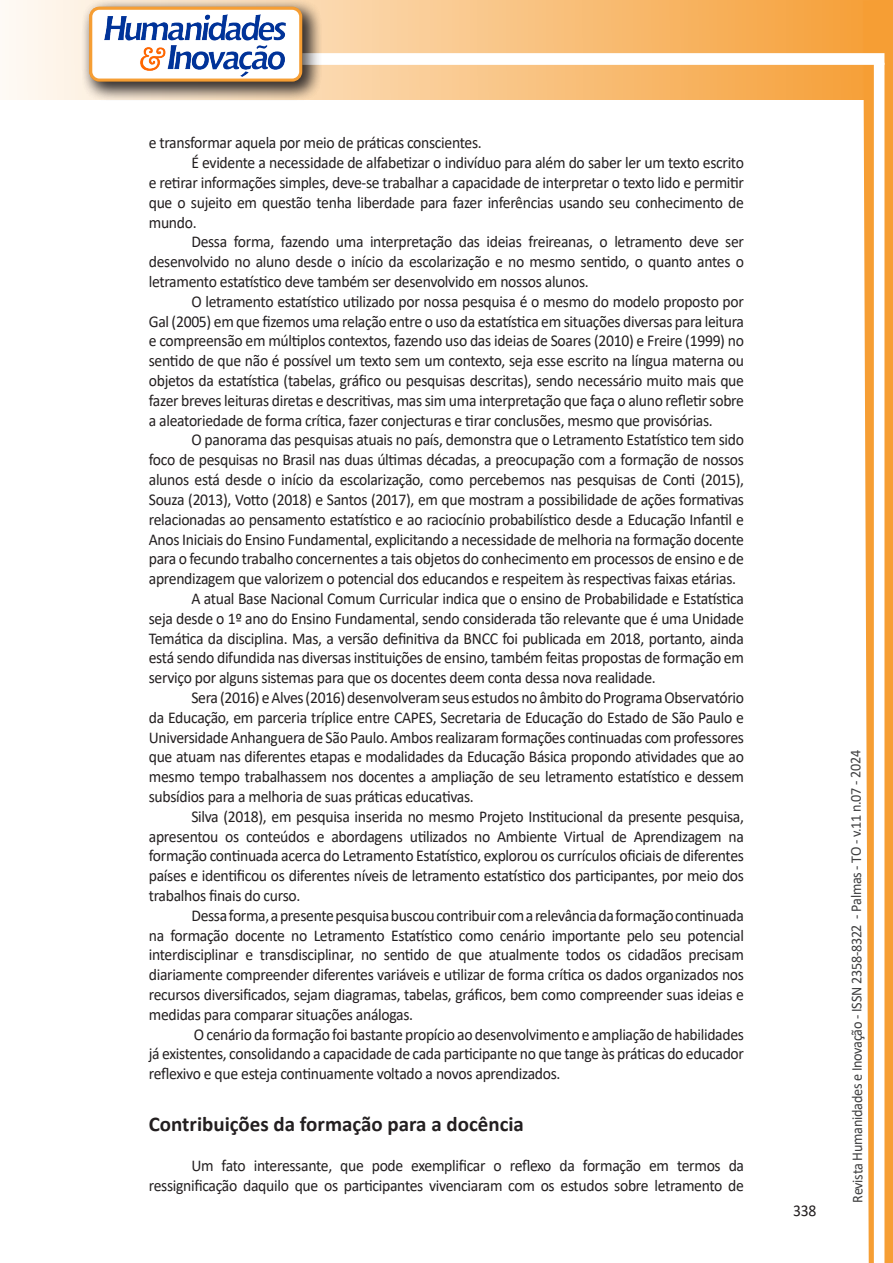
<style>
.page{position:relative;width:893px;height:1263px;background:#fff}
.page>*{position:absolute;margin:0;border:0;box-sizing:border-box;transform-origin:0 0}
.Titulo_2{font:700 21px "Calibri";color:#231f20}
.texto{font:16.5px/19.8px "Calibri";letter-spacing:-.02em;color:#231f20;text-align:justify;scale:.95 1}
.t1{font:15px "Calibri";letter-spacing:-.025em;color:#3e3e3f;scale:.95 1}
</style>
<div class="page">
<svg style="left:5px;top:0;width:858px;height:100px;background:#f9c484"></svg>
<div style="left:302px;top:53px;width:582px;height:12px;background:#fff;border:2px solid #fff"></div>
<svg style="left:863px;top:0;width:30px;height:1263px"></svg>
<div style="left:81px;top:0;width:241px;height:102px;background:#231f20;opacity:.75"></div>
<div style="left:91px;top:8px;width:210px;height:72px;background:#fff;border-radius:9px"></div>
<img style="left:104px;top:14px;width:181px;height:62px">
<div style="left:89px;top:7px;width:213px;height:75px;border:3px solid #f69e34;border-radius:9px"></div>
<p class="texto" style="left:149px;top:133px;width:352px">e transformar aquela por meio de práticas conscientes.</p>
<p class="texto" style="left:149px;top:152px;width:628px;text-indent:43px">É evidente a necessidade de alfabetizar o indivíduo para além do saber ler um texto escrito e retirar informações simples, deve-se trabalhar a capacidade de interpretar o texto lido e permitir que o sujeito em questão tenha liberdade para fazer inferências usando seu conhecimento de mundo.</p>
<p class="texto" style="left:149px;top:232px;width:628px;text-indent:43px">Dessa forma, fazendo uma interpretação das ideias freireanas, o letramento deve ser desenvolvido no aluno desde o início da escolarização e no mesmo sentido, o quanto antes o letramento estatístico deve também ser desenvolvido em nossos alunos.</p>
<p class="texto" style="left:149px;top:291px;width:628px;text-indent:43px">O letramento estatístico utilizado por nossa pesquisa é o mesmo do modelo proposto por Gal (2005) em que fizemos uma relação entre o uso da estatística em situações diversas para leitura e compreensão em múltiplos contextos, fazendo uso das ideias de Soares (2010) e Freire (1999) no sentido de que não é possível um texto sem um contexto, seja esse escrito na língua materna ou objetos da estatística (tabelas, gráfico ou pesquisas descritas), sendo necessário muito mais que fazer breves leituras diretas e descritivas, mas sim uma interpretação que faça o aluno refletir sobre a aleatoriedade de forma crítica, fazer conjecturas e tirar conclusões, mesmo que provisórias.</p>
<p class="texto" style="left:149px;top:430px;width:628px;text-indent:43px">O panorama das pesquisas atuais no país, demonstra que o Letramento Estatístico tem sido foco de pesquisas no Brasil nas duas últimas décadas, a preocupação com a formação de nossos alunos está desde o início da escolarização, como percebemos nas pesquisas de Conti (2015), Souza (2013), Votto (2018) e Santos (2017), em que mostram a possibilidade de ações formativas relacionadas ao pensamento estatístico e ao raciocínio probabilístico desde a Educação Infantil e Anos Iniciais do Ensino Fundamental, explicitando a necessidade de melhoria na formação docente para o fecundo trabalho concernentes a tais objetos do conhecimento em processos de ensino e de aprendizagem que valorizem o potencial dos educandos e respeitem às respectivas faixas etárias.</p>
<p class="texto" style="left:149px;top:588px;width:628px;text-indent:43px">A atual Base Nacional Comum Curricular indica que o ensino de Probabilidade e Estatística seja desde o 1º ano do Ensino Fundamental, sendo considerada tão relevante que é uma Unidade Temática da disciplina. Mas, a versão definitiva da BNCC foi publicada em 2018, portanto, ainda está sendo difundida nas diversas instituições de ensino, também feitas propostas de formação em serviço por alguns sistemas para que os docentes deem conta dessa nova realidade.</p>
<p class="texto" style="left:149px;top:687px;width:628px;text-indent:43px">Sera (2016) e Alves (2016) desenvolveram seus estudos no âmbito do Programa Observatório da Educação, em parceria tríplice entre CAPES, Secretaria de Educação do Estado de São Paulo e Universidade Anhanguera de São Paulo. Ambos realizaram formações continuadas com professores que atuam nas diferentes etapas e modalidades da Educação Básica propondo atividades que ao mesmo tempo trabalhassem nos docentes a ampliação de seu letramento estatístico e dessem subsídios para a melhoria de suas práticas educativas.</p>
<p class="texto" style="left:149px;top:806px;width:628px;text-indent:43px">Silva (2018), em pesquisa inserida no mesmo Projeto Institucional da presente pesquisa, apresentou os conteúdos e abordagens utilizados no Ambiente Virtual de Aprendizagem na formação continuada acerca do Letramento Estatístico, explorou os currículos oficiais de diferentes países e identificou os diferentes níveis de letramento estatístico dos participantes, por meio dos trabalhos finais do curso.</p>
<p class="texto" style="left:149px;top:905px;width:628px;text-indent:43px">Dessa forma, a presente pesquisa buscou contribuir com a relevância da formação continuada na formação docente no Letramento Estatístico como cenário importante pelo seu potencial interdisciplinar e transdisciplinar, no sentido de que atualmente todos os cidadãos precisam diariamente compreender diferentes variáveis e utilizar de forma crítica os dados organizados nos recursos diversificados, sejam diagramas, tabelas, gráficos, bem como compreender suas ideias e medidas para comparar situações análogas.</p>
<p class="texto" style="left:149px;top:1024px;width:628px;text-indent:45px">O cenário da formação foi bastante propício ao desenvolvimento e ampliação de habilidades já existentes, consolidando a capacidade de cada participante no que tange às práticas do educador reflexivo e que esteja continuamente voltado a novos aprendizados.</p>
<p class="Titulo_2" style="left:149px;top:1109px;width:377px">Contribuições da formação para a docência</p>
<p class="texto" style="left:149px;top:1155px;width:628px;text-align:right">Um fato interessante, que pode exemplificar o reflexo da formação em termos da ressignificação daquilo que os participantes vivenciaram com os estudos sobre letramento de</p>
<p class="texto" style="left:793px;top:1200px;width:26px">338</p>
<p class="t1" style="left:846px;top:1203px;width:478px;rotate:-90deg">Revista Humanidades e Inovação - ISSN 2358-8322 - Palmas - TO - v.11 n.07 - 2024</p>
</div>
